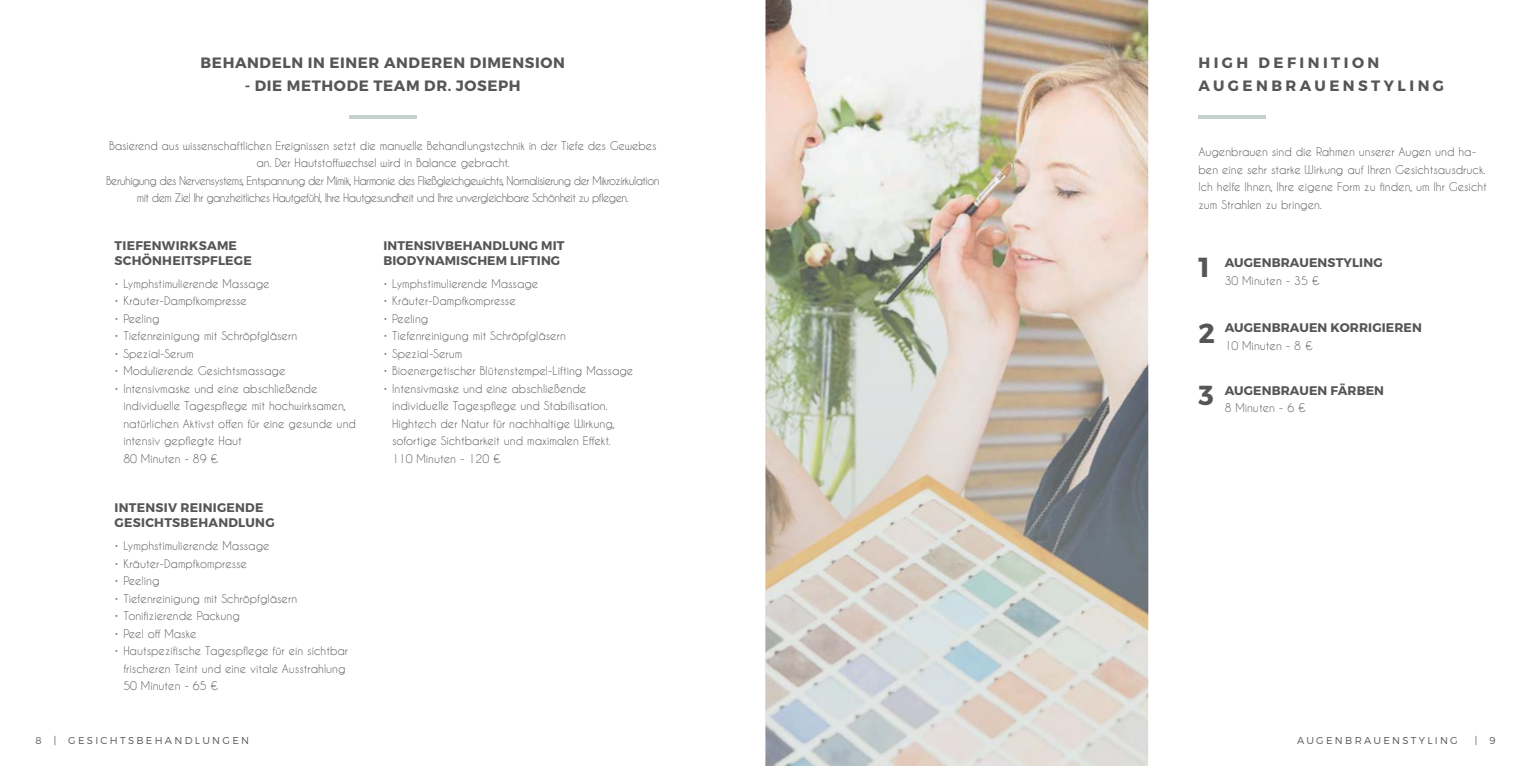
<style>
.page{position:relative;width:1531px;height:766px;background:#fff}
.page>*{position:absolute;margin:0;border:0;box-sizing:border-box;transform-origin:0 0}
.t1{font:700 27.5px "Montserrat";color:#565657}
.t2{font:700 15px "Montserrat";letter-spacing:.04em;color:#565657}
.t3{font:700 15px/23.8px "Montserrat";letter-spacing:.23em;color:#565657;text-align:center}
.t4{font:700 12.5px/15px "Montserrat";letter-spacing:.01em;color:#565657}
.t5{font:11.25px/17.5px "Caviar Dreams";color:#565657}
.t6{font:11.25px/17.5px "Caviar Dreams";letter-spacing:-.05em;color:#565657;text-align:center}
.t7{font:300 10px "Montserrat";letter-spacing:.23em;color:#565657}
</style>
<div class="page">
<hr style="left:1198px;top:116px;width:68px;height:3px;background:#c3d1cf">
<hr style="left:349px;top:116px;width:67px;height:3px;background:#c3d1cf">
<img style="left:765px;top:0;width:383px;height:765px">
<h2 class="t2" style="left:201px;top:53px;width:366px">BEHANDELN IN EINER ANDEREN DIMENSION</h2>
<h2 class="t2" style="left:245px;top:77px;width:80px">- DIE METHO</h2>
<h2 class="t2" style="left:347px;top:77px;width:173px">DE TEAM DR. JOSEPH</h2>
<p class="t6" style="left:106px;top:136px;width:555px">Basierend aus wissenschaftlichen Ereignissen setzt die manuelle Behandlungstechnik in der Tiefe des Gewebes an. Der Hautstoffwechsel wird in Balance gebracht.<br>Beruhigung des Nervensystems, Entspannung der Mimik, Harmonie des Fließgleichgewichts, Normalisierung der Mikrozirkulation mit dem Ziel Ihr ganzheitliches Hautgefühl, Ihre Hautgesundheit und Ihre unvergleichbare Schönheit zu pflegen.</p>
<p class="t4" style="left:115px;top:238px;width:85px">TIEFENWIRKSA</p>
<p class="t4" style="left:115px;top:238px;width:139px;text-indent:102px">ME<br>SCHÖNHEITSPFLEGE</p>
<p class="t5" style="left:115px;top:274px;width:157px">• Lymphstimulierende Massage</p>
<p class="t5" style="left:115px;top:292px;width:134px">• Kräuter-Dampfkompresse</p>
<p class="t5" style="left:115px;top:309px;width:47px">• Peeling</p>
<p class="t5" style="left:115px;top:327px;width:184px">• Tiefenreinigung mit Schröpfgläsern</p>
<p class="t5" style="left:115px;top:344px;width:81px">• Spezial-Serum</p>
<p class="t5" style="left:115px;top:362px;width:172px">• Modulierende Gesichtsmassage</p>
<p class="t5" style="left:123px;top:379px;width:234px;text-indent:-9px">• Intensivmaske und eine abschließende individuelle Tagespflege mit hochwirksamen, natürlichen Aktivst offen für eine gesunde und intensiv gepflegte Haut<br>80 Minuten - 89 €</p>
<p class="t4" style="left:115px;top:500px;width:74px">INTENSIV REINI</p>
<p class="t4" style="left:115px;top:500px;width:122px;text-indent:102px">GENDE<br>GESICHTSBE HANDL</p>
<p class="t4" style="left:246px;top:515px;width:31px">UNG</p>
<p class="t5" style="left:115px;top:537px;width:157px">• Lymphstimulierende Massage</p>
<p class="t5" style="left:115px;top:554px;width:134px">• Kräuter-Dampfkompresse</p>
<p class="t5" style="left:115px;top:572px;width:47px">• Peeling</p>
<p class="t5" style="left:115px;top:589px;width:184px">• Tiefenreinigung mit Schröpfgläsern</p>
<p class="t5" style="left:115px;top:607px;width:127px">• Tonifizierende Packung</p>
<p class="t5" style="left:115px;top:624px;width:83px">• Peel off Maske</p>
<p class="t5" style="left:123px;top:642px;width:226px;text-indent:-9px">• Hautspezifische Tagespflege für ein sichtbar frischeren Teint und eine vitale Ausstrahlung<br>50 Minuten - 65 €</p>
<p class="t7" style="left:35px;top:734px;width:213px">8 | GESICHTSBEHAN DLUNG EN</p>
<p class="t4" style="left:383px;top:238px;width:180px">INTENSIVBEHANDLUNG MIT<br>BIODYNAMISCHEM LIFTING</p>
<p class="t5" style="left:383px;top:274px;width:157px">• Lymphstimulierende Massage</p>
<p class="t5" style="left:383px;top:292px;width:134px">• Kräuter-Dampfkompresse</p>
<p class="t5" style="left:383px;top:309px;width:47px">• Peeling</p>
<p class="t5" style="left:383px;top:327px;width:184px">• Tiefenreinigung mit Schröpfgläsern</p>
<p class="t5" style="left:383px;top:344px;width:81px">• Spezial-Serum</p>
<p class="t5" style="left:383px;top:362px;width:252px">• Bioenergetischer Blütenstempel-Lifting Massage</p>
<p class="t5" style="left:392px;top:379px;width:224px;text-indent:-9px">• Intensivmaske und eine abschließende individuelle Tagespflege und Stabilisation.<br>Hightech der Natur für nachhaltige Wirkung, sofortige Sichtbarkeit und maximalen Effekt.<br>110 Minuten - 120 €</p>
<h2 class="t3" style="left:1198px;top:51px;width:246px">DEFINIT IO N<br>AUG ENBRAU ENST YLING</h2>
<h2 class="t2" style="left:1198px;top:53px;width:37px">HIGH</h2>
<p class="t5" style="left:1198px;top:143px;width:290px">Augenbrauen sind die Rahmen unserer Augen und ha&shy;ben eine sehr starke Wirkung auf Ihren Gesichtsausdruck.<br>Ich helfe Ihnen, Ihre eigene Form zu finden, um Ihr Gesicht zum Strahlen zu bringen.</p>
<h1 class="t1" style="left:1198px;top:250px;width:13px">1</h1>
<h1 class="t1" style="left:1198px;top:316px;width:18px">2</h1>
<h1 class="t1" style="left:1198px;top:378px;width:17px">3</h1>
<p class="t4" style="left:1225px;top:255px;width:39px">AUGENBR</p>
<p class="t4" style="left:1290px;top:255px;width:62px">AUEN STYLIN</p>
<p class="t4" style="left:1373px;top:255px;width:11px">G</p>
<p class="t5" style="left:1224px;top:271px;width:97px">30 Minuten - 35 €</p>
<p class="t4" style="left:1225px;top:320px;width:39px">AUGENBR</p>
<p class="t4" style="left:1290px;top:320px;width:101px">AUEN KORRIGIEREN</p>
<p class="t5" style="left:1224px;top:336px;width:90px">10 Minuten - 8 €</p>
<p class="t4" style="left:1225px;top:383px;width:161px">AUGENBRAUEN FÄRBEN</p>
<p class="t5" style="left:1224px;top:399px;width:83px">8 Minuten - 6 €</p>
<p class="t7" style="left:1297px;top:734px;width:152px">AUG EN BRA UEN STYLING</p>
<p class="t7" style="left:1475px;top:734px;width:22px">| 9</p>
</div>
